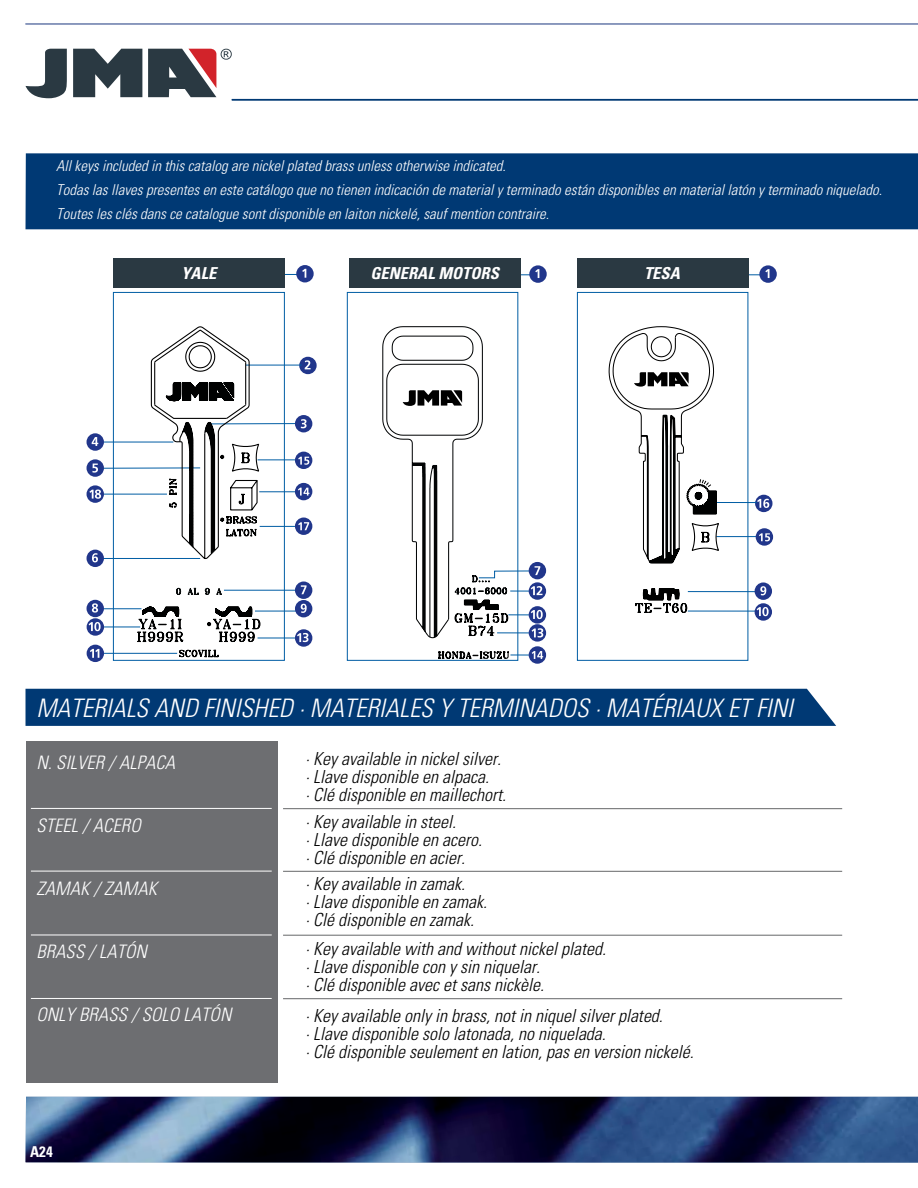
<style>
.page{position:relative;width:918px;height:1188px;background:#fff}
.page>*{position:absolute;margin:0;border:0;box-sizing:border-box;transform-origin:0 0}
.t1{font:italic 300 condensed 25.5px "Univers LT";color:#fff}
.t2{font:italic 300 condensed 18.6px "Univers LT";letter-spacing:.005em;color:#fff}
.t3{font:italic 300 condensed 18px/18px "Univers LT";color:#000}
.t4{font:italic 700 condensed 16.5px "Univers LT";color:#fff}
.t5{font:italic 300 condensed 15px/24px "Univers LT";color:#fff}
.t6{font:700 condensed 15px "Univers LT";color:#fff}
</style>
<div class="page">
<img style="left:26px;top:1097px;width:892px;height:65px">
<svg style="left:26px;top:49px;width:41px;height:49px"></svg>
<svg style="left:73px;top:49px;width:69px;height:48px"></svg>
<svg style="left:148px;top:49px;width:84px;height:48px"></svg>
<div style="left:26px;top:153px;width:892px;height:76px;background:#003974"></div>
<hr style="left:232px;top:99px;width:686px;height:1px;background:#003974">
<hr style="left:26px;top:23px;width:892px;height:2px;background:#8493ba">
<div style="left:349px;top:258px;width:172px;height:29px;background:#2a3942"></div>
<svg style="left:529px;top:265px;width:18px;height:18px"></svg>
<svg style="left:521px;top:269px;width:18px;height:9px"></svg>
<div style="left:529px;top:582px;width:17px;height:18px;background:#21368b;border-radius:50%"></div>
<div style="left:755px;top:495px;width:17px;height:17px;background:#21368b;border-radius:50%"></div>
<hr style="left:714px;top:502px;width:43px;height:1px;background:#005da4">
<div style="left:577px;top:258px;width:171px;height:29px;background:#2a3942"></div>
<div style="left:577px;top:292px;width:171px;height:369px;border:1px solid #005da4"></div>
<svg style="left:759px;top:265px;width:18px;height:18px"></svg>
<svg style="left:748px;top:269px;width:21px;height:9px"></svg>
<svg style="left:757px;top:499px;width:12px;height:9px"></svg>
<div style="left:113px;top:292px;width:172px;height:369px;border:1px solid #005da4"></div>
<svg style="left:296px;top:265px;width:18px;height:17px"></svg>
<svg style="left:285px;top:269px;width:21px;height:9px"></svg>
<div style="left:299px;top:357px;width:18px;height:17px;background:#21368b;border-radius:50%"></div>
<svg style="left:305px;top:360px;width:6px;height:9px"></svg>
<hr style="left:246px;top:365px;width:56px;height:1px;background:#005da4">
<hr style="left:210px;top:423px;width:87px;height:1px;background:#005da4">
<hr style="left:102px;top:468px;width:98px;height:1px;background:#005da4">
<div style="left:87px;top:459px;width:17px;height:18px;background:#21368b;border-radius:50%"></div>
<svg style="left:92px;top:464px;width:6px;height:9px"></svg>
<hr style="left:93px;top:558px;width:107px;height:1px;background:#005da4">
<hr style="left:93px;top:494px;width:74px;height:1px;background:#005da4">
<hr style="left:93px;top:442px;width:80px;height:1px;background:#005da4">
<div style="left:87px;top:550px;width:17px;height:17px;background:#21368b;border-radius:50%"></div>
<svg style="left:92px;top:553px;width:6px;height:9px"></svg>
<hr style="left:93px;top:608px;width:48px;height:1px;background:#005da4">
<hr style="left:93px;top:627px;width:47px;height:1px;background:#005da4">
<hr style="left:93px;top:653px;width:84px;height:1px;background:#005da4">
<div style="left:87px;top:600px;width:17px;height:17px;background:#21368b;border-radius:50%"></div>
<svg style="left:92px;top:603px;width:6px;height:10px"></svg>
<div style="left:87px;top:618px;width:17px;height:18px;background:#21368b;border-radius:50%"></div>
<svg style="left:89px;top:622px;width:12px;height:9px"></svg>
<div style="left:87px;top:645px;width:17px;height:17px;background:#21368b;border-radius:50%"></div>
<svg style="left:90px;top:649px;width:9px;height:9px"></svg>
<hr style="left:258px;top:638px;width:41px;height:1px;background:#005da4">
<hr style="left:258px;top:459px;width:40px;height:1px;background:#005da4">
<div style="left:295px;top:452px;width:17px;height:17px;background:#21368b;border-radius:50%"></div>
<svg style="left:298px;top:457px;width:11px;height:8px"></svg>
<hr style="left:716px;top:536px;width:43px;height:1px;background:#005da4">
<div style="left:756px;top:528px;width:17px;height:18px;background:#21368b;border-radius:50%"></div>
<svg style="left:759px;top:533px;width:11px;height:8px"></svg>
<hr style="left:259px;top:491px;width:43px;height:1px;background:#005da4">
<hr style="left:255px;top:611px;width:47px;height:1px;background:#005da4">
<hr style="left:260px;top:526px;width:42px;height:1px;background:#005da4">
<div style="left:295px;top:483px;width:17px;height:17px;background:#21368b;border-radius:50%"></div>
<svg style="left:298px;top:488px;width:11px;height:8px"></svg>
<svg style="left:529px;top:646px;width:17px;height:18px"></svg>
<div style="left:113px;top:258px;width:172px;height:29px;background:#2a3942"></div>
<div style="left:26px;top:689px;width:810px;height:37px;background:#003974"></div>
<div style="left:26px;top:742px;width:252px;height:341px;background:#6d6e71"></div>
<hr style="left:283px;top:808px;width:559px;height:1px;background:#707173">
<hr style="left:31px;top:808px;width:241px;height:1px;background:#fff">
<hr style="left:283px;top:871px;width:559px;height:1px;background:#707173">
<hr style="left:31px;top:871px;width:241px;height:1px;background:#fff">
<hr style="left:283px;top:935px;width:559px;height:1px;background:#707173">
<hr style="left:31px;top:935px;width:241px;height:1px;background:#fff">
<hr style="left:283px;top:998px;width:559px;height:1px;background:#707173">
<hr style="left:31px;top:998px;width:241px;height:1px;background:#fff">
<div style="left:295px;top:518px;width:17px;height:17px;background:#21368b;border-radius:50%"></div>
<svg style="left:298px;top:522px;width:11px;height:8px"></svg>
<div style="left:529px;top:606px;width:17px;height:18px;background:#21368b;border-radius:50%"></div>
<hr style="left:688px;top:611px;width:68px;height:1px;background:#005da4">
<hr style="left:688px;top:591px;width:68px;height:1px;background:#005da4">
<div style="left:755px;top:603px;width:17px;height:18px;background:#21368b;border-radius:50%"></div>
<svg style="left:757px;top:607px;width:12px;height:9px"></svg>
<svg style="left:529px;top:624px;width:17px;height:18px"></svg>
<svg style="left:295px;top:629px;width:17px;height:18px"></svg>
<svg style="left:297px;top:633px;width:11px;height:9px"></svg>
<svg style="left:608px;top:326px;width:112px;height:287px"></svg>
<div style="left:755px;top:582px;width:17px;height:18px;background:#21368b;border-radius:50%"></div>
<svg style="left:760px;top:586px;width:6px;height:9px"></svg>
<div style="left:295px;top:600px;width:17px;height:17px;background:#21368b;border-radius:50%"></div>
<svg style="left:301px;top:604px;width:6px;height:9px"></svg>
<div style="left:87px;top:433px;width:17px;height:18px;background:#21368b;border-radius:50%"></div>
<svg style="left:92px;top:437px;width:6px;height:9px"></svg>
<svg style="left:87px;top:485px;width:17px;height:18px"></svg>
<svg style="left:89px;top:490px;width:12px;height:9px"></svg>
<div style="left:295px;top:415px;width:17px;height:17px;background:#21368b;border-radius:50%"></div>
<svg style="left:301px;top:419px;width:6px;height:9px"></svg>
<hr style="left:224px;top:590px;width:78px;height:1px;background:#005da4">
<div style="left:295px;top:582px;width:17px;height:17px;background:#21368b;border-radius:50%"></div>
<svg style="left:301px;top:585px;width:6px;height:9px"></svg>
<div style="left:529px;top:562px;width:17px;height:17px;background:#21368b;border-radius:50%"></div>
<svg style="left:382px;top:326px;width:161px;height:338px"></svg>
<svg style="left:136px;top:326px;width:125px;height:335px"></svg>
<p class="t5" style="left:56px;top:154px;width:828px">All keys included in this catalog are nickel plated brass unless otherwise indicated.<br>Todas las llaves presentes en este catálogo que no tienen indicación de material y terminado están disponibles en material latón y terminado niquelado.<br>Toutes les clés dans ce catalogue sont disponible en laiton nickelé, sauf mention contraire.</p>
<p class="t4" style="left:181px;top:263px;width:36px">YALE</p>
<p class="t4" style="left:371px;top:263px;width:130px">GENERAL MOTORS</p>
<p class="t4" style="left:644px;top:263px;width:37px">TESA</p>
<h1 class="t1" style="left:36px;top:693px;width:758px">MATERIALS AND FINISHED · MATERIALES Y TERMINADOS · MATÉRIAUX ET FINI</h1>
<p class="t2" style="left:36px;top:751px;width:140px">N. SILVER / ALPACA</p>
<p class="t3" style="left:305px;top:750px;width:202px">· Key available in nickel silver. · Llave disponible en alpaca.<br>· Clé disponible en maillechort.</p>
<p class="t3" style="left:305px;top:813px;width:178px">· Key available in steel.<br>· Llave disponible en acero. · Clé disponible en acier.</p>
<p class="t3" style="left:305px;top:875px;width:183px">· Key available in zamak.<br>· Llave disponible en zamak. · Clé disponible en zamak.</p>
<p class="t3" style="left:305px;top:940px;width:302px">· Key available with and without nickel plated. · Llave disponible con y sin niquelar.<br>· Clé disponible avec et sans nickèle.</p>
<p class="t3" style="left:305px;top:1006px;width:390px">· Key available only in brass, not in niquel silver plated.<br>· Llave disponible solo latonada, no niquelada.<br>· Clé disponible seulement en lation, pas en version nickelé.</p>
<p class="t2" style="left:36px;top:814px;width:106px">STEEL / ACERO</p>
<p class="t2" style="left:36px;top:877px;width:122px">ZAMAK / ZAMAK</p>
<p class="t2" style="left:36px;top:940px;width:112px">BRASS / LATÓN</p>
<p class="t2" style="left:36px;top:1003px;width:196px">ONLY BRASS / SOLO LATÓN</p>
<p class="t6" style="left:30px;top:1142px;width:24px">A24</p>
</div>
